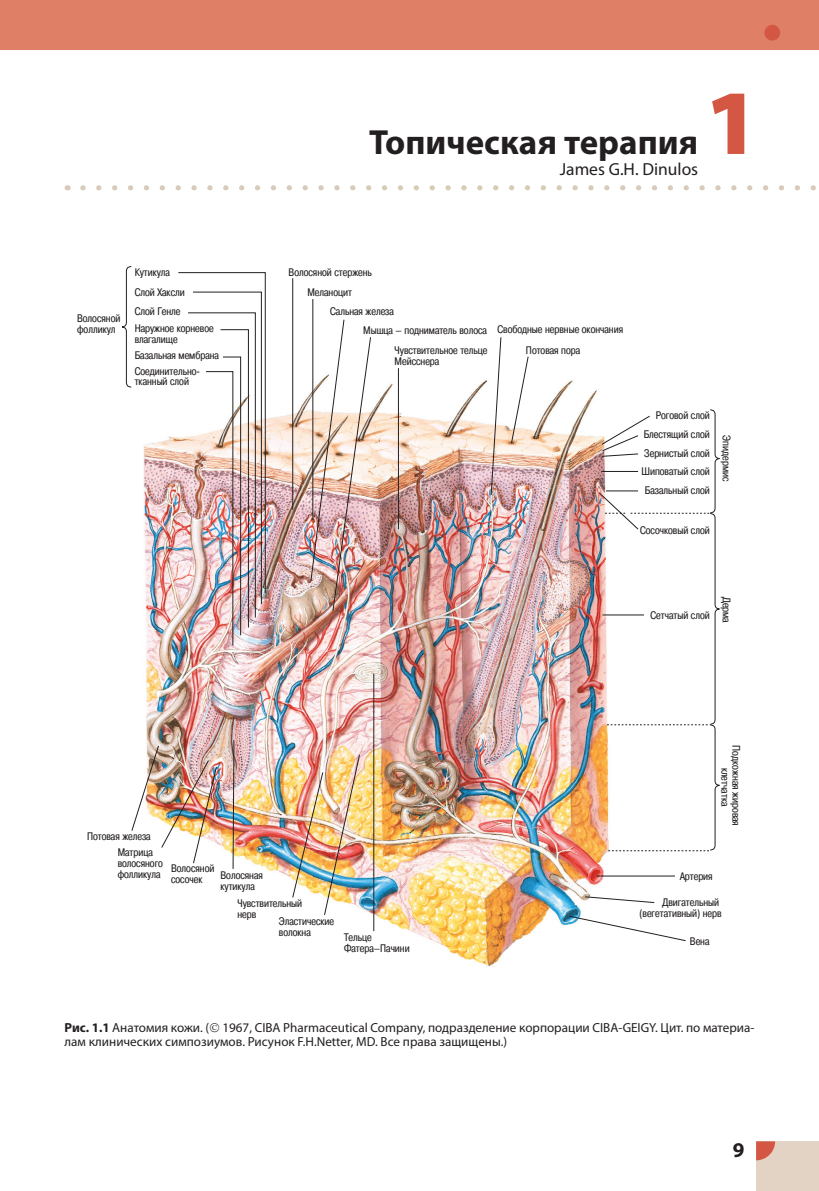
<style>
.page{position:relative;width:819px;height:1191px;background:#fff}
.page>*{position:absolute;margin:0;border:0;box-sizing:border-box;transform-origin:0 0}
.t1{font:900 semi-expanded 92.75px "Myriad Pro";color:#d35743}
.t2{font:700 35px "Myriad Pro";color:#231f20}
.t3{font:700 21px "Myriad Pro";color:#231f20}
.t4{font:17.5px "Myriad Pro";color:#231f20}
.t5{font:13.12px/14px "Myriad Pro";color:#231f20}
.t6{font:11.03px/11px "Pragmatica Cond C";color:#231f20}
.s1{font-weight:700}
</style>
<div class="page">
<div style="left:0;top:0;width:819px;height:50px;background:#df7f66"></div>
<svg style="left:83px;top:185px;width:733px;height:5px"></svg>
<div style="left:764px;top:25px;width:16px;height:16px;background:#d35743;border-radius:50%"></div>
<div style="left:756px;top:1141px;width:63px;height:50px;background:#e3d3c4"></div>
<svg style="left:756px;top:1141px;width:19px;height:19px"></svg>
<img style="left:143px;top:362px;width:480px;height:605px">
<svg style="left:122px;top:266px;width:10px;height:122px"></svg>
<img style="left:178px;top:272px;width:88px;height:374px">
<svg style="left:598px;top:409px;width:122px;height:442px"></svg>
<hr style="left:602px;top:614px;width:42px;height:1px;background:#231f20">
<hr style="left:292px;top:278px;width:1px;height:232px;background:#231f20">
<hr style="left:312px;top:299px;width:1px;height:221px;background:#231f20">
<img style="left:310px;top:319px;width:61px;height:292px">
<hr style="left:398px;top:368px;width:1px;height:161px;background:#231f20">
<svg style="left:490px;top:337px;width:11px;height:158px"></svg>
<svg style="left:511px;top:356px;width:17px;height:88px"></svg>
<hr style="left:597px;top:875px;width:78px;height:1px;background:#231f20">
<svg style="left:584px;top:896px;width:70px;height:7px"></svg>
<svg style="left:569px;top:915px;width:117px;height:26px"></svg>
<img style="left:131px;top:745px;width:86px;height:118px">
<svg style="left:232px;top:739px;width:2px;height:130px"></svg>
<img style="left:292px;top:754px;width:68px;height:161px">
<hr style="left:373px;top:674px;width:1px;height:257px;background:#231f20">
<p class="t6" style="left:77px;top:313px;width:45px">Волосяной фолликул</p>
<p class="t6" style="left:135px;top:262px;width:51px;line-height:19.6px">Кутикула<br>Слой Хаксли<br>Слой Генле</p>
<p class="t6" style="left:135px;top:323px;width:80px">Наружное корневое влагалище</p>
<p class="t6" style="left:135px;top:347px;width:86px;line-height:15.4px">Базальная мембрана<br>Соединительно-</p>
<p class="t6" style="left:135px;top:376px;width:56px">тканный слой</p>
<p class="t6" style="left:87px;top:830px;width:65px">Потовая железа</p>
<h2 class="t2" style="left:369px;top:128px;width:330px">Топическая терапия</h2>
<h3 class="t4" style="left:559px;top:162px;width:140px">James G.H. Dinulos</h3>
<h1 class="t1" style="left:703px;top:87px;width:59px">1</h1>
<p class="t6" style="left:288px;top:262px;width:85px;line-height:19.6px;text-align:center">Волосяной стержень<br>Меланоцит</p>
<p class="t6" style="left:363px;top:302px;width:261px;line-height:18.2px;text-indent:-33px">Сальная железа<br>Мышца – подниматель волоса Свободные нервные окончания</p>
<p class="t6" style="left:394px;top:344px;width:94px">Чувствительное тельце</p>
<p class="t6" style="left:526px;top:345px;width:56px">Потовая пора</p>
<p class="t6" style="left:394px;top:355px;width:46px">Мейсснера</p>
<p class="t6" style="left:641px;top:406px;width:70px;line-height:18.7px;text-align:right">Роговой слой<br>Блестящий слой<br>Зернистый слой<br>Шиповатый слой<br>Базальный слой</p>
<p class="t6" style="left:640px;top:524px;width:71px">Сосочковый слой</p>
<p class="t6" style="left:732px;top:435px;width:47px;rotate:90deg">Эпидермис</p>
<p class="t6" style="left:650px;top:609px;width:61px">Сетчатый слой</p>
<p class="t6" style="left:732px;top:597px;width:27px;rotate:90deg">Дерма</p>
<p class="t6" style="left:741px;top:745px;width:82px;text-align:center;rotate:90deg">Подкожная жировая клетчатка</p>
<p class="t6" style="left:118px;top:846px;width:47px">Матрица волосяного фолликула</p>
<p class="t6" style="left:171px;top:863px;width:45px">Волосяной сосочек</p>
<p class="t6" style="left:220px;top:870px;width:44px">Волосяная кутикула</p>
<p class="t6" style="left:680px;top:870px;width:34px">Артерия</p>
<p class="t6" style="left:237px;top:897px;width:66px">Чувствительный нерв</p>
<p class="t6" style="left:279px;top:915px;width:57px">Эластические волокна</p>
<p class="t6" style="left:344px;top:931px;width:67px">Тельце<br>Фатера–Пачини</p>
<p class="t6" style="left:639px;top:896px;width:84px;text-align:right">Двигательный (вегетативный) нерв</p>
<p class="t6" style="left:689px;top:936px;width:21px">Вена</p>
<p class="t5" style="left:64px;top:1022px;width:691px"><span class="s1">Рис. 1.1</span> Анатомия кожи. ( 1967, CIBA Pharmaceutical Company, подразделение корпорации CIBA-GEIGY. Цит. по материа&shy;лам клинических симпозиумов. Рисунок F.H.Netter, MD. Все права защищены.)</p>
<h3 class="t3" style="left:732px;top:1142px;width:13px">9</h3>
</div>
